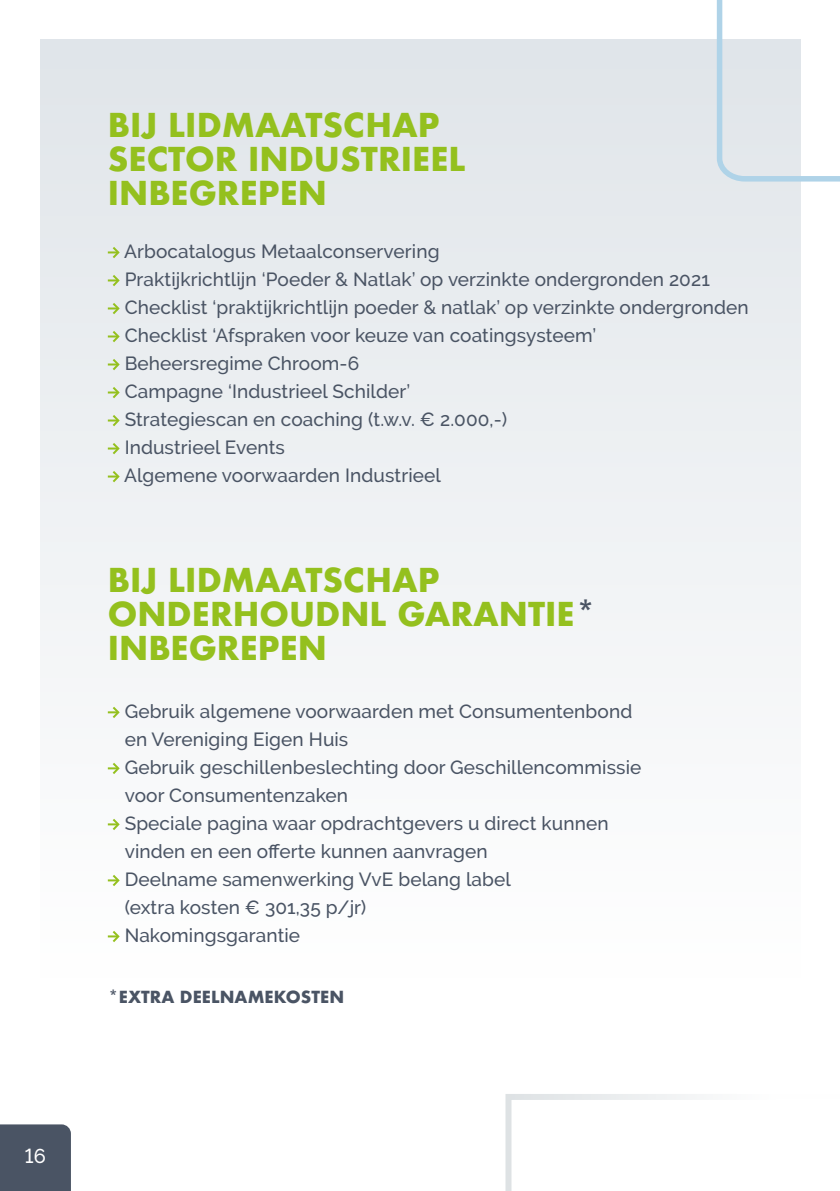
<style>
.page{position:relative;width:840px;height:1191px;background:#fff}
.page>*{position:absolute;margin:0;border:0;box-sizing:border-box;transform-origin:0 0}
.Hoofdtitel_middel{font:700 32px/34px "Futura";color:#94c01e}
.Titel_klein{font:500 20px "Raleway";color:#fff}
.Titel_klein-2{font:500 19px/28px "Raleway";letter-spacing:.005em;color:#4a5464}
.Hoofdtitel_middel-2{font:700 16.2px "Futura";color:#4a5464}
.s1{color:#4a5464}
</style>
<div class="page">
<div style="left:40px;top:40px;width:759px;height:1111px;background:linear-gradient(to bottom,#e0e5e9,#fff)"></div>
<svg style="left:713px;top:0;width:126px;height:184px"></svg>
<svg style="left:108px;top:704px;width:13px;height:16px"></svg>
<svg style="left:108px;top:760px;width:13px;height:16px"></svg>
<svg style="left:108px;top:816px;width:13px;height:16px"></svg>
<svg style="left:108px;top:872px;width:13px;height:16px"></svg>
<svg style="left:108px;top:928px;width:13px;height:16px"></svg>
<svg style="left:108px;top:245px;width:13px;height:15px"></svg>
<svg style="left:108px;top:273px;width:13px;height:15px"></svg>
<svg style="left:108px;top:301px;width:13px;height:15px"></svg>
<svg style="left:108px;top:329px;width:13px;height:15px"></svg>
<svg style="left:108px;top:357px;width:13px;height:15px"></svg>
<svg style="left:108px;top:385px;width:13px;height:15px"></svg>
<svg style="left:108px;top:413px;width:13px;height:15px"></svg>
<svg style="left:108px;top:441px;width:13px;height:15px"></svg>
<svg style="left:108px;top:469px;width:13px;height:15px"></svg>
<svg style="left:503px;top:1092px;width:296px;height:99px"></svg>
<div style="left:0;top:1124px;width:71px;height:67px;background:#4a5464"></div>
<p class="Titel_klein" style="left:25px;top:1144px;width:22px">16</p>
<p class="Hoofdtitel_middel" style="left:108px;top:108px;width:333px">BIJ LIDMAATSCHAP</p>
<p class="Hoofdtitel_middel" style="left:108px;top:142px;width:359px">SECTOR INDUSTRIEEL</p>
<p class="Hoofdtitel_middel" style="left:108px;top:175px;width:221px">INBEGREPEN</p>
<p class="Titel_klein-2" style="left:124px;top:237px;width:317px">Arbocatalogus Metaalconservering</p>
<p class="Titel_klein-2" style="left:125px;top:265px;width:586px">Praktijkrichtlijn ‘Poeder &amp; Natlak’ op verzinkte ondergronden 2021</p>
<p class="Titel_klein-2" style="left:125px;top:293px;width:625px">Checklist ‘praktijkrichtlijn poeder &amp; natlak’ op verzinkte ondergronden</p>
<p class="Titel_klein-2" style="left:125px;top:321px;width:473px">Checklist ‘Afspraken voor keuze van coatingsysteem’</p>
<p class="Titel_klein-2" style="left:125px;top:349px;width:236px">Beheersregime Chroom-6</p>
<p class="Titel_klein-2" style="left:125px;top:377px;width:287px">Campagne ‘Industrieel Schilder’</p>
<p class="Titel_klein-2" style="left:125px;top:405px;width:384px">Strategiescan en coaching (t.w.v. € 2.000,-)</p>
<p class="Titel_klein-2" style="left:125px;top:433px;width:162px">Industrieel Events</p>
<p class="Titel_klein-2" style="left:124px;top:461px;width:318px">Algemene voorwaarden Industrieel</p>
<p class="Hoofdtitel_middel" style="left:108px;top:562px;width:333px">BIJ LIDMAATSCHAP</p>
<p class="Hoofdtitel_middel" style="left:108px;top:596px;width:490px">ONDERHOUDNL GARANTIE<span class="s1">*<br></span>INBEGREPEN</p>
<p class="Titel_klein-2" style="left:125px;top:697px;width:509px">Gebruik algemene voorwaarden met Consumentenbond en Vereniging Eigen Huis</p>
<p class="Titel_klein-2" style="left:125px;top:753px;width:518px">Gebruik geschillenbeslechting door Geschillencommissie voor Consumentenzaken</p>
<p class="Titel_klein-2" style="left:125px;top:809px;width:485px">Speciale pagina waar opdrachtgevers u direct kunnen vinden en een offerte kunnen aanvragen</p>
<p class="Titel_klein-2" style="left:125px;top:865px;width:387px">Deelname samenwerking VvE belang label (extra kosten € 301,35 p/jr)</p>
<p class="Titel_klein-2" style="left:125px;top:921px;width:177px">Nakomingsgarantie</p>
<p class="Hoofdtitel_middel-2" style="left:108px;top:984px;width:238px">*EXTRA DEELNAMEKOSTEN</p>
</div>
